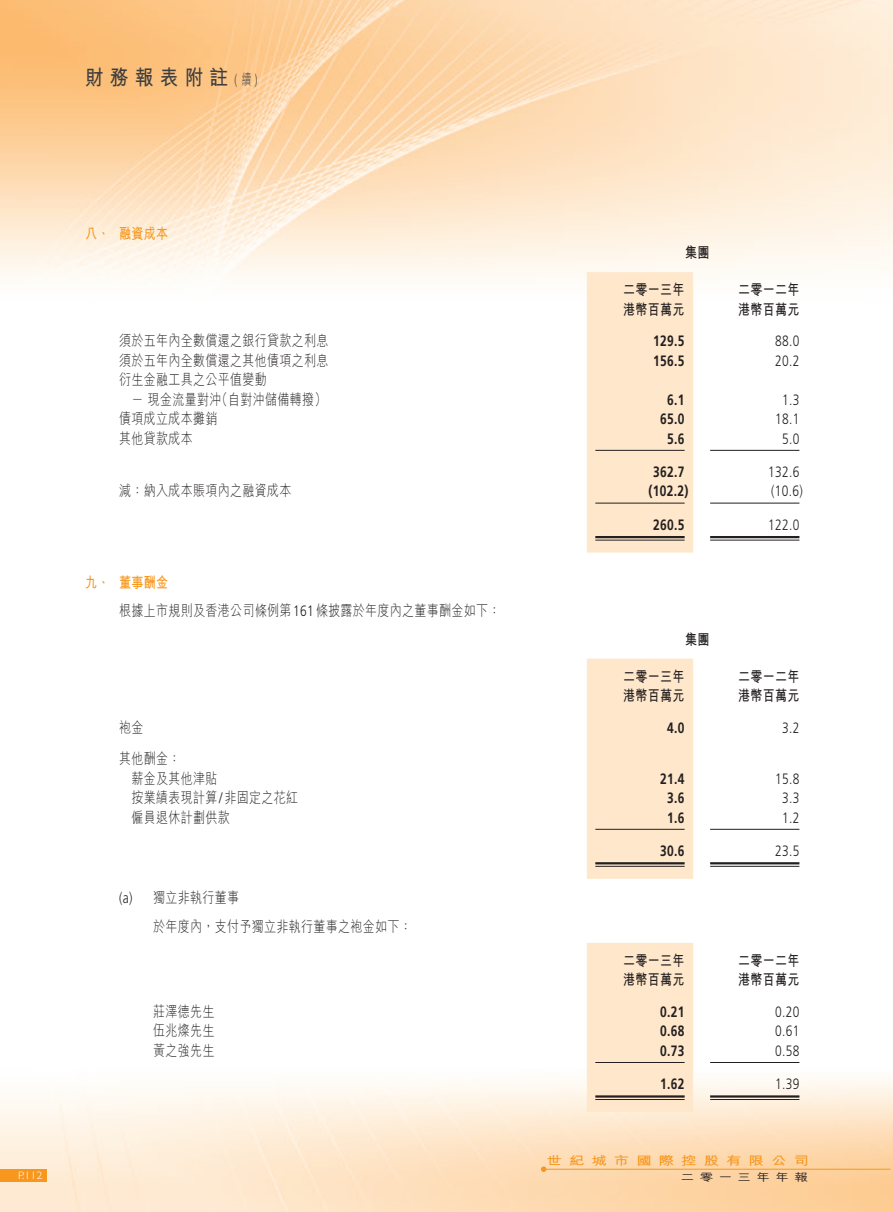
<style>
.page{position:relative;width:893px;height:1212px;background:#fff}
.page>*{position:absolute;margin:0;border:0;box-sizing:border-box;transform-origin:0 0}
.t1{font:700 21px "M Hei HK";letter-spacing:.335em;color:#3e3e3f;scale:.89 1}
._1__內文{font:300 15px "M Hei HK";letter-spacing:.03em;color:#231f20;scale:.8 1}
._1__內文-2{font:700 15px "Frutiger LT Std";letter-spacing:.03em;color:#231f20;scale:.8 1}
._1__內文-3{font:300 15px "Frutiger LT Std";letter-spacing:.03em;color:#231f20;scale:.8 1}
._1__內文-4{font:700 15px "M Hei HK";letter-spacing:.03em;color:#231f20;scale:.8 1}
._3__標題{font:700 15px "M Hei HK";letter-spacing:.03em;color:#f7971d;scale:.8 1}
.t2{font:700 12px "M Hei HK";letter-spacing:.45em;color:#f7971d;scale:1.29 1}
.t3{font:300 10.8px "Gill Sans Std";color:#fff;scale:1.13 1}
.t4{font:500 10.5px "M Hei HK";letter-spacing:.4em;color:#231f20;scale:1.29 1}
.s1{font-family:"Frutiger LT Std";font-weight:300;font-size:15px}
.s2{font-weight:300;font-size:15px}
.s3{font-family:"Frutiger LT Std"}
</style>
<div class="page">
<img style="left:0;top:0;width:892px;height:1212px">
<div style="left:0;top:1169px;width:47px;height:13px;background:#f7971d"></div>
<svg style="left:541px;top:1166px;width:5px;height:6px"></svg>
<hr style="left:543px;top:1169px;width:347px;height:1px;background:#f7971d">
<div style="left:587px;top:272px;width:106px;height:280px;background:#fee7cb"></div>
<hr style="left:595px;top:450px;width:90px;height:1px;background:#231f20">
<hr style="left:710px;top:450px;width:89px;height:1px;background:#231f20">
<hr style="left:595px;top:503px;width:90px;height:1px;background:#231f20">
<hr style="left:710px;top:503px;width:89px;height:1px;background:#231f20">
<hr style="left:595px;top:536px;width:90px;height:2px;background:#231f20">
<hr style="left:595px;top:540px;width:90px;height:1px;background:#231f20">
<hr style="left:710px;top:536px;width:89px;height:2px;background:#231f20">
<hr style="left:710px;top:540px;width:89px;height:1px;background:#231f20">
<div style="left:587px;top:659px;width:106px;height:220px;background:#fee7cb"></div>
<hr style="left:595px;top:829px;width:90px;height:1px;background:#231f20">
<hr style="left:710px;top:829px;width:89px;height:1px;background:#231f20">
<hr style="left:595px;top:862px;width:90px;height:2px;background:#231f20">
<hr style="left:595px;top:866px;width:90px;height:1px;background:#231f20">
<hr style="left:710px;top:862px;width:89px;height:2px;background:#231f20">
<hr style="left:710px;top:866px;width:89px;height:1px;background:#231f20">
<div style="left:587px;top:943px;width:106px;height:169px;background:#fee7cb"></div>
<hr style="left:595px;top:1062px;width:90px;height:1px;background:#231f20">
<hr style="left:710px;top:1062px;width:89px;height:1px;background:#231f20">
<hr style="left:595px;top:1095px;width:90px;height:2px;background:#231f20">
<hr style="left:595px;top:1099px;width:90px;height:1px;background:#231f20">
<hr style="left:710px;top:1095px;width:89px;height:2px;background:#231f20">
<hr style="left:710px;top:1099px;width:89px;height:1px;background:#231f20">
<h1 class="t1" style="left:85px;top:62px;width:195px">財務報表附註 <span class="s1">(</span> <span class="s2">續</span><span class="s1">)</span></h1>
<p class="t3" style="left:18px;top:1170px;width:23px">P.112</p>
<p class="_3__標題" style="left:85px;top:222px;width:105px">八、 融資成本</p>
<p class="_1__內文-4" style="left:685px;top:242px;width:32px">集團</p>
<p class="_1__內文-4" style="left:623px;top:279px;width:78px">二零一三年</p>
<p class="_1__內文-4" style="left:738px;top:279px;width:78px">二零一二年</p>
<p class="_1__內文-4" style="left:623px;top:298px;width:78px">港幣百萬元</p>
<p class="_1__內文-4" style="left:738px;top:298px;width:78px">港幣百萬元</p>
<p class="_1__內文" style="left:119px;top:333px;width:263px">須於五年內全數償還之銀行貸款之利息</p>
<p class="_1__內文-2" style="left:653px;top:332px;width:41px">129.5</p>
<p class="_1__內文-3" style="left:775px;top:332px;width:32px">88.0</p>
<p class="_1__內文" style="left:119px;top:352px;width:263px">須於五年內全數償還之其他債項之利息</p>
<p class="_1__內文-2" style="left:653px;top:351px;width:41px">156.5</p>
<p class="_1__內文-3" style="left:775px;top:352px;width:32px">20.2</p>
<p class="_1__內文" style="left:119px;top:372px;width:186px">衍生金融工具之公平值變動</p>
<p class="_1__內文" style="left:131px;top:391px;width:245px">－現金流量對沖（自對沖儲備轉撥）</p>
<p class="_1__內文-2" style="left:667px;top:390px;width:23px">6.1</p>
<p class="_1__內文-3" style="left:782px;top:391px;width:23px">1.3</p>
<p class="_1__內文" style="left:119px;top:411px;width:124px">債項成立成本攤銷</p>
<p class="_1__內文-2" style="left:660px;top:410px;width:32px">65.0</p>
<p class="_1__內文-3" style="left:775px;top:410px;width:32px">18.1</p>
<p class="_1__內文" style="left:119px;top:430px;width:94px">其他貸款成本</p>
<p class="_1__內文-2" style="left:667px;top:429px;width:23px">5.6</p>
<p class="_1__內文-3" style="left:782px;top:430px;width:23px">5.0</p>
<p class="_1__內文-2" style="left:653px;top:463px;width:41px">362.7</p>
<p class="_1__內文-3" style="left:768px;top:463px;width:41px">132.6</p>
<p class="_1__內文" style="left:119px;top:483px;width:217px">減：納入成本賬項內之融資成本</p>
<p class="_1__內文-2" style="left:649px;top:482px;width:52px">(102.2)</p>
<p class="_1__內文-3" style="left:771px;top:483px;width:41px">(10.6)</p>
<p class="_1__內文-2" style="left:653px;top:515px;width:41px">260.5</p>
<p class="_1__內文-3" style="left:768px;top:516px;width:41px">122.0</p>
<p class="_3__標題" style="left:85px;top:571px;width:105px">九、 董事酬金</p>
<p class="_1__內文" style="left:119px;top:603px;width:478px">根據上市規則及香港公司條例第<span class="s3">161</span>條披露於年度內之董事酬金如下：</p>
<p class="_1__內文-4" style="left:685px;top:628px;width:32px">集團</p>
<p class="_1__內文-4" style="left:623px;top:665px;width:78px">二零一三年</p>
<p class="_1__內文-4" style="left:738px;top:665px;width:78px">二零一二年</p>
<p class="_1__內文-4" style="left:623px;top:684px;width:78px">港幣百萬元</p>
<p class="_1__內文-4" style="left:738px;top:684px;width:78px">港幣百萬元</p>
<p class="_1__內文" style="left:119px;top:719px;width:32px">袍金</p>
<p class="_1__內文-2" style="left:667px;top:718px;width:23px">4.0</p>
<p class="_1__內文-3" style="left:782px;top:719px;width:23px">3.2</p>
<p class="_1__內文" style="left:119px;top:751px;width:78px">其他酬金：</p>
<p class="_1__內文" style="left:131px;top:770px;width:109px">薪金及其他津貼</p>
<p class="_1__內文-2" style="left:660px;top:769px;width:32px">21.4</p>
<p class="_1__內文-3" style="left:775px;top:770px;width:32px">15.8</p>
<p class="_1__內文" style="left:131px;top:790px;width:210px">按業績表現計算<span class="s3">/</span>非固定之花紅</p>
<p class="_1__內文-2" style="left:667px;top:789px;width:23px">3.6</p>
<p class="_1__內文-3" style="left:782px;top:789px;width:23px">3.3</p>
<p class="_1__內文" style="left:131px;top:809px;width:124px">僱員退休計劃供款</p>
<p class="_1__內文-2" style="left:667px;top:808px;width:23px">1.6</p>
<p class="_1__內文-3" style="left:782px;top:809px;width:23px">1.2</p>
<p class="_1__內文-2" style="left:660px;top:842px;width:32px">30.6</p>
<p class="_1__內文-3" style="left:775px;top:842px;width:32px">23.5</p>
<p class="_1__內文" style="left:119px;top:890px;width:152px"><span class="s3">(a)</span> 獨立非執行董事</p>
<p class="_1__內文" style="left:153px;top:919px;width:325px">於年度內，支付予獨立非執行董事之袍金如下：</p>
<p class="_1__內文-4" style="left:623px;top:949px;width:78px">二零一三年</p>
<p class="_1__內文-4" style="left:738px;top:949px;width:78px">二零一二年</p>
<p class="_1__內文-4" style="left:623px;top:969px;width:78px">港幣百萬元</p>
<p class="_1__內文-4" style="left:738px;top:969px;width:78px">港幣百萬元</p>
<p class="_1__內文" style="left:153px;top:1003px;width:78px">莊澤德先生</p>
<p class="_1__內文-2" style="left:660px;top:1003px;width:32px">0.21</p>
<p class="_1__內文-3" style="left:775px;top:1003px;width:32px">0.20</p>
<p class="_1__內文" style="left:153px;top:1023px;width:78px">伍兆燦先生</p>
<p class="_1__內文-2" style="left:660px;top:1022px;width:32px">0.68</p>
<p class="_1__內文-3" style="left:775px;top:1022px;width:32px">0.61</p>
<p class="_1__內文" style="left:153px;top:1042px;width:78px">黃之強先生</p>
<p class="_1__內文-2" style="left:660px;top:1042px;width:32px">0.73</p>
<p class="_1__內文-3" style="left:775px;top:1042px;width:32px">0.58</p>
<p class="_1__內文-2" style="left:660px;top:1075px;width:32px">1.62</p>
<p class="_1__內文-3" style="left:775px;top:1075px;width:32px">1.39</p>
<p class="t2" style="left:547px;top:1152px;width:205px">世紀城市國際控股有限公司</p>
<p class="t4" style="left:681px;top:1169px;width:100px">二零一三年年報</p>
</div>
